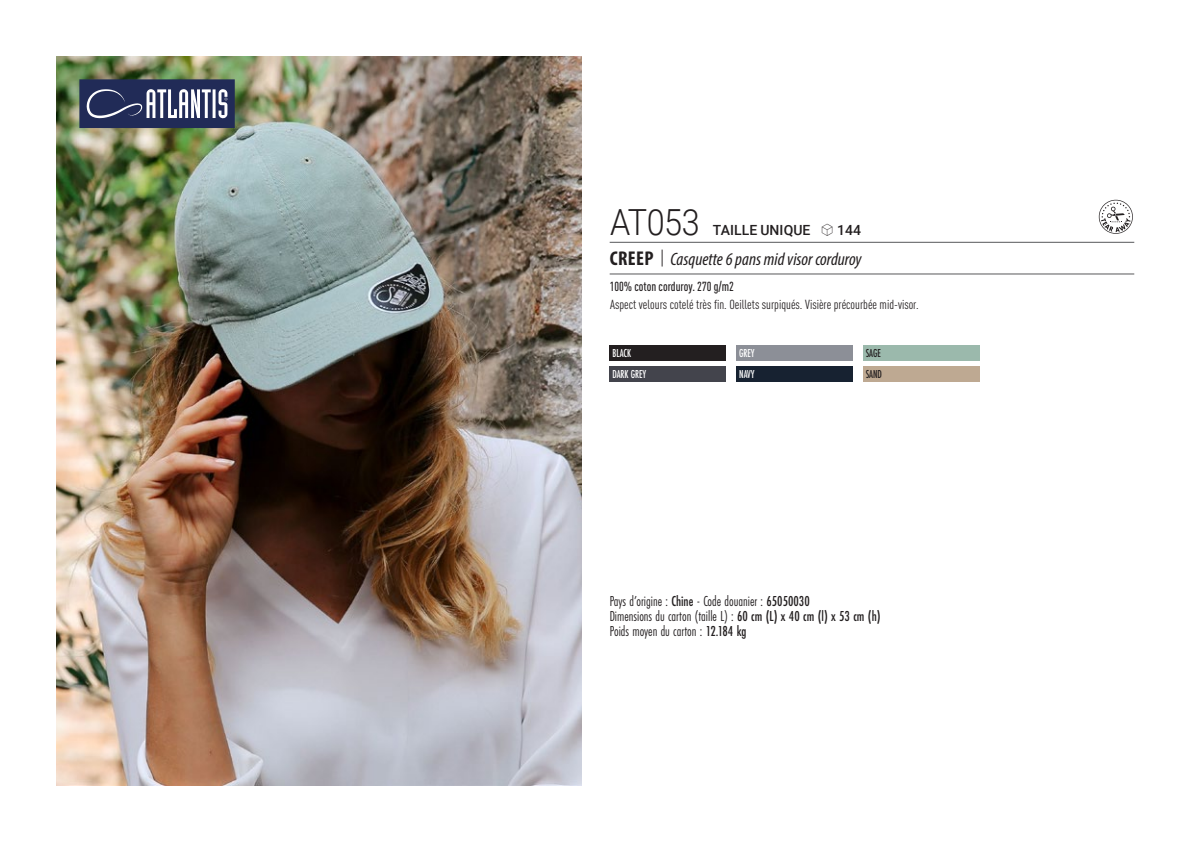
<style>
.page{position:relative;width:1191px;height:842px;background:#fff}
.page>*{position:absolute;margin:0;border:0;box-sizing:border-box;transform-origin:0 0}
.t1{font:300 36px "Roboto";letter-spacing:-.015em;color:#231f20;scale:.9 1}
.t2{font:italic 18px "Myriad Variable Concept";color:#231f20}
.t3{font:15px "Futura PT Cond";color:#231f20;scale:.95 1}
.t4{font:500 14px "Roboto";letter-spacing:.005em;color:#231f20}
.t5{font:condensed 13px "DIN Pro";color:#231f20}
.grammage_2020{font:500 condensed 13px "DIN Pro";color:#231f20;scale:.95 1}
.Coloris_nuancier_bla{font:500 12px "Futura PT Cond";letter-spacing:-.01em;color:#fff;scale:.9 1}
.Coloris_nuancier{font:500 12px "Futura PT Cond";letter-spacing:-.01em;color:#231f20;scale:.9 1}
.s1{font-family:"Linotype Shapeshifter";font-weight:400;font-size:16px}
.s2{font-family:"Myriad Pro";font-weight:700;font-style:normal;font-stretch:condensed;font-size:20px}
.s3{font-family:"Roboto Condensed";font-weight:300;font-style:normal;font-size:20px}
.s4{font-weight:500}
</style>
<div class="page">
<img style="left:57px;top:57px;width:524px;height:728px">
<div style="left:609px;top:345px;width:117px;height:16px;background:#231f20"></div>
<div style="left:609px;top:367px;width:117px;height:15px;background:#43444c"></div>
<div style="left:736px;top:345px;width:116px;height:16px;background:#8c8f97"></div>
<div style="left:736px;top:367px;width:116px;height:15px;background:#172231"></div>
<div style="left:863px;top:345px;width:116px;height:16px;background:#9bb9ac"></div>
<div style="left:863px;top:367px;width:116px;height:15px;background:#bea992"></div>
<svg style="left:1098px;top:200px;width:34px;height:34px"></svg>
<svg style="left:79px;top:79px;width:156px;height:49px;background:#495174"></svg>
<hr style="left:609px;top:242px;width:525px;height:1px;background:#57585a">
<hr style="left:609px;top:274px;width:525px;height:1px;background:#57585a">
<p class="t1" style="left:610px;top:197px;width:101px">AT053</p>
<p class="t4" style="left:713px;top:220px;width:150px">TAILLE UNIQUE <span class="s1">S</span> 144</p>
<p class="t2" style="left:610px;top:249px;width:253px"><span class="s2">CREEP</span> <span class="s3">|</span> Casquette 6 pans mid visor corduroy</p>
<p class="grammage_2020" style="left:609px;top:277px;width:132px">100% coton corduroy. 270 g/m2</p>
<p class="t5" style="left:610px;top:295px;width:310px">Aspect velours cotelé très fin. Oeillets surpiqués. Visière précourbée mid-visor.</p>
<p class="Coloris_nuancier_bla" style="left:612px;top:346px;width:22px">BLACK</p>
<p class="Coloris_nuancier_bla" style="left:612px;top:367px;width:39px">DARK GREY</p>
<p class="Coloris_nuancier_bla" style="left:739px;top:346px;width:19px">GREY</p>
<p class="Coloris_nuancier_bla" style="left:739px;top:367px;width:18px">NAVY</p>
<p class="Coloris_nuancier" style="left:866px;top:346px;width:18px">SAGE</p>
<p class="Coloris_nuancier" style="left:866px;top:367px;width:19px">SAND</p>
<p class="t3" style="left:609px;top:592px;width:212px">Pays d’origine : <span class="s4">Chine</span> - Code douanier : <span class="s4">65050030</span></p>
<p class="t3" style="left:609px;top:607px;width:287px">Dimensions du carton (taille L) : <span class="s4">60 cm (L) x 40 cm (l) x 53 cm (h)</span></p>
<p class="t3" style="left:609px;top:622px;width:145px">Poids moyen du carton : <span class="s4">12.184 kg</span></p>
</div>
